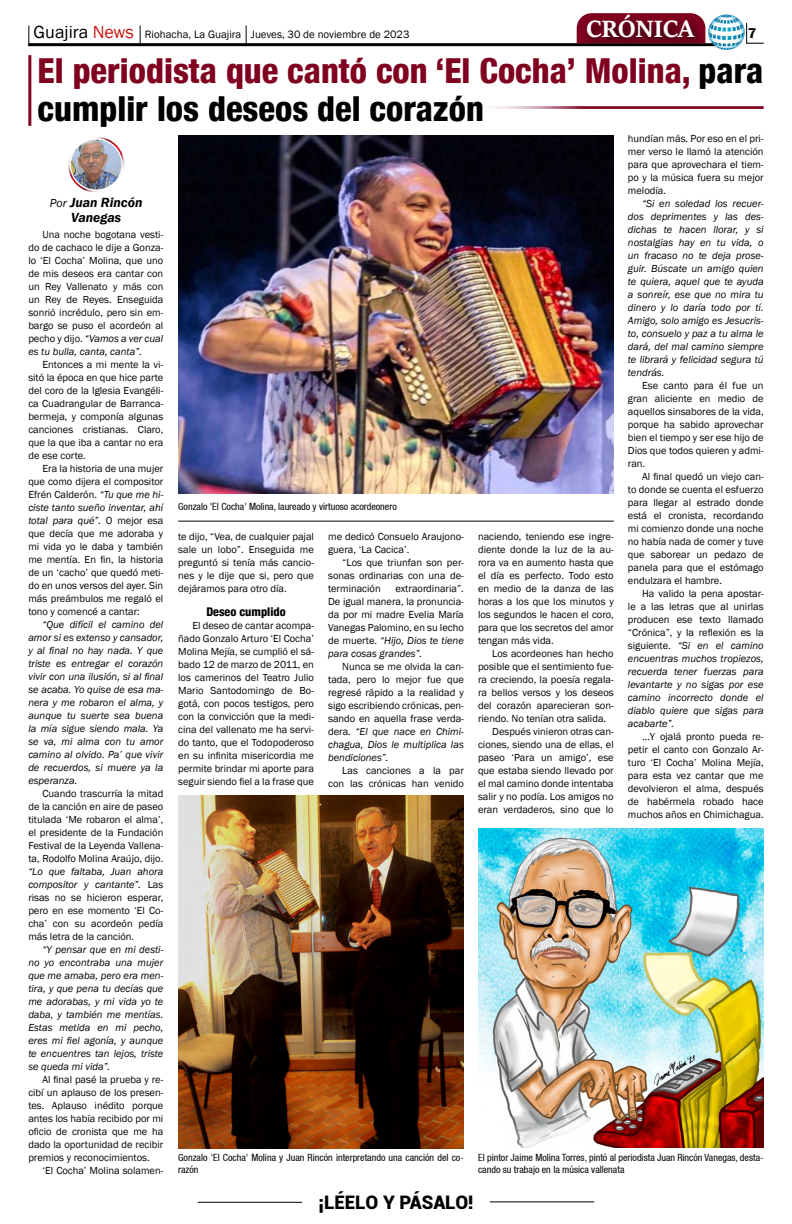
<style>
.page{position:relative;width:792px;height:1224px;background:#fff}
.page>*{position:absolute;margin:0;border:0;box-sizing:border-box;transform-origin:0 0}
.t1{font:800 condensed 34.5px/38.1px "Helvetica 87";color:#800020}
.t2{font:700 26px "Sitka Heading";color:#fff}
.t3{font:900 18.7px "Roboto";color:#000}
.t4{font:600 14.7px "Franklin Gothic";color:#000}
.t5{font:italic 600 13.6px/15px "Franklin Gothic";color:#000;text-align:center}
.t6{font:800 condensed 12px "Helvetica 87";color:#000}
.t7{font:11px "Franklin Gothic";color:#000}
.t8{font:10.5px/13px "Franklin Gothic";color:#000;text-align:justify}
.t9{font:italic 10.5px/13px "Franklin Gothic";color:#000;text-align:justify}
.t10{font:condensed 10px/12px "Helvetica 57";color:#000}
.s1{font-size:18px}
.s2{font-size:18px;color:#c91311}
.s3{color:#000}
.s4{font-weight:400;font-size:11.9px}
.s5{font-style:italic}
.s6{font-style:normal}
</style>
<div class="page">
<hr style="left:198px;top:1202px;width:104px;height:1px;background:#000">
<hr style="left:490px;top:1201px;width:104px;height:1px;background:#000">
<hr style="left:28px;top:43px;width:688px;height:3px;background:#000">
<img style="left:708px;top:14px;width:37px;height:36px">
<svg style="left:746px;top:23px;width:18px;height:21px"></svg>
<svg style="left:28px;top:26px;width:1px;height:20px"></svg>
<svg style="left:140px;top:26px;width:1px;height:18px"></svg>
<svg style="left:246px;top:26px;width:1px;height:18px"></svg>
<svg style="left:577px;top:17px;width:128px;height:26px"></svg>
<div style="left:582px;top:10px;width:122px;height:38px;background:#000;opacity:.75"></div>
<hr style="left:28px;top:55px;width:3px;height:71px;background:#800020">
<div style="left:68px;top:136px;width:56px;height:57px;border:2px solid #fff;border-radius:50%"></div>
<img style="left:71px;top:140px;width:50px;height:49px">
<img style="left:478px;top:828px;width:286px;height:320px">
<img style="left:178px;top:795px;width:286px;height:354px">
<img style="left:178px;top:135px;width:436px;height:358px">
<hr style="left:471px;top:106px;width:293px;height:3px;background:#800020">
<hr style="left:178px;top:521px;width:436px;height:1px;background:#000">
<p class="t7" style="left:34px;top:28px;width:377px"><span class="s1">Guajira</span> <span class="s2">News</span> Riohacha, La Guajira Jueves, 30 de noviembre de 2023</p>
<h2 class="t2" style="left:586px;top:10px;width:109px">CRÓNICA</h2>
<h3 class="t4" style="left:748px;top:24px;width:10px">7</h3>
<h1 class="t1" style="left:38px;top:51px;width:727px">El periodista que cantó con ‘El Cocha’ Molina, <span class="s3">para cumplir los deseos del corazón</span></h1>
<p class="t5" style="left:50px;top:195px;width:94px"><span class="s4">Por</span> Juan Rincón<br>Vanegas</p>
<p class="t8" style="left:28px;top:228px;width:137px;text-indent:14px">Una noche bogotana vesti&shy;do de cachaco le dije a Gonza&shy;lo ‘El Cocha’ Molina, que uno de mis deseos era cantar con un Rey Vallenato y más con un Rey de Reyes. Enseguida sonrió incrédulo, pero sin em&shy;bargo se puso el acordeón al pecho y dijo. <span class="s5">“Vamos a ver cual es tu bulla, canta, canta”.</span></p>
<p class="t8" style="left:28px;top:358px;width:137px;text-indent:14px">Entonces a mi mente la vi&shy;sitó la época en que hice parte del coro de la Iglesia Evangéli&shy;ca Cuadrangular de Barranca&shy;bermeja, y componía algunas canciones cristianas. Claro, que la que iba a cantar no era de ese corte.</p>
<p class="t8" style="left:28px;top:462px;width:137px;text-indent:14px">Era la historia de una mujer que como dijera el compositor Efrén Calderón. <span class="s5">“Tu que me hi&shy;ciste tanto sueño inventar, ahí total para qué”.</span> O mejor esa que decía que me adoraba y mi vida yo le daba y también me mentía. En fin, la historia de un ‘cacho’ que quedó meti&shy;do en unos versos del ayer. Sin más preámbulos me regaló el tono y comencé a cantar:</p>
<p class="t9" style="left:28px;top:618px;width:137px;text-indent:14px">“Que difícil el camino del amor si es extenso y cansador, y al final no hay nada. Y que triste es entregar el corazón vivir con una ilusión, si al final se acaba. Yo quise de esa ma&shy;nera y me robaron el alma, y aunque tu suerte sea buena la mía sigue siendo mala. Ya se va, mi alma con tu amor camino al olvido. Pa’ que vivir de recuerdos, si muere ya la esperanza.</p>
<p class="t8" style="left:28px;top:787px;width:137px;text-indent:14px">Cuando trascurría la mitad de la canción en aire de paseo titulada ‘Me robaron el alma’, el presidente de la Fundación Festival de la Leyenda Vallena&shy;ta, Rodolfo Molina Araújo, dijo.</p>
<p class="t8" style="left:28px;top:865px;width:137px"><span class="s5">“Lo que faltaba, Juan ahora compositor y cantante”.</span> Las risas no se hicieron esperar, pero en ese momento ‘El Co&shy;cha’ con su acordeón pedía más letra de la canción.</p>
<p class="t9" style="left:28px;top:943px;width:136px;text-indent:14px">“Y pensar que en mi desti&shy;no yo encontraba una mujer que me amaba, pero era men&shy;tira, y que pena tu decías que me adorabas, y mi vida yo te daba, y también me mentías.<br>Estas metida en mi pecho, eres mi fiel agonía, y aunque te encuentres tan lejos, triste se queda mi vida”.</p>
<p class="t8" style="left:28px;top:1073px;width:137px;text-indent:14px">Al final pasé la prueba y re&shy;cibí un aplauso de los presen&shy;tes. Aplauso inédito porque antes los había recibido por mi oficio de cronista que me ha dado la oportunidad de recibir premios y reconocimientos.</p>
<p class="t8" style="left:43px;top:1164px;width:122px">‘El Cocha’ Molina solamen-</p>
<p class="t10" style="left:178px;top:500px;width:220px">Gonzalo 'El Cocha' Molina, laureado y virtuoso acordeonero</p>
<p class="t8" style="left:178px;top:530px;width:137px">te dijo, “Vea, de cualquier pajal sale un lobo”. Enseguida me preguntó si tenía más cancio&shy;nes y le dije que si, pero que dejáramos para otro día.</p>
<p class="t6" style="left:206px;top:604px;width:81px">Deseo cumplido</p>
<p class="t8" style="left:178px;top:619px;width:137px;text-indent:14px">El deseo de cantar acompa&shy;ñado Gonzalo Arturo ‘El Cocha’ Molina Mejía, se cumplió el sá&shy;bado 12 de marzo de 2011, en los camerinos del Teatro Julio Mario Santodomingo de Bo&shy;gotá, con pocos testigos, pero con la convicción que la medi&shy;cina del vallenato me ha servi&shy;do tanto, que el Todopoderoso en su infinita misericordia me permite brindar mi aporte para seguir siendo fiel a la frase que</p>
<p class="t8" style="left:328px;top:530px;width:137px">me dedicó Consuelo Araujono&shy;guera, ‘La Cacica’.</p>
<p class="t8" style="left:328px;top:556px;width:137px;text-indent:14px">“Los que triunfan son per&shy;sonas ordinarias con una de&shy;terminación</p>
<p class="t8" style="left:328px;top:582px;width:137px;text-indent:67px">extraordinaria”.<br>De igual manera, la pronuncia&shy;da por mi madre Evelia María Vanegas Palomino, en su lecho de muerte. <span class="s5">“Hijo, Dios te tiene para cosas grandes”.</span></p>
<p class="t8" style="left:328px;top:660px;width:137px;text-indent:14px">Nunca se me olvida la can&shy;tada, pero lo mejor fue que regresé rápido a la realidad y sigo escribiendo crónicas, pen&shy;sando en aquella frase verda&shy;dera. <span class="s5">“El que nace en Chimi&shy;chagua, Dios le multiplica las bendiciones”.</span></p>
<p class="t8" style="left:328px;top:764px;width:137px;text-align:right">Las canciones a la par con las crónicas han venido</p>
<p class="t8" style="left:478px;top:530px;width:137px">naciendo, teniendo ese ingre&shy;diente donde la luz de la au&shy;rora va en aumento hasta que el día es perfecto. Todo esto en medio de la danza de las horas a los que los minutos y los segundos le hacen el coro, para que los secretos del amor tengan más vida.</p>
<p class="t8" style="left:492px;top:647px;width:123px">Los acordeones han hecho</p>
<p class="t8" style="left:478px;top:660px;width:137px">posible que el sentimiento fue-</p>
<p class="t8" style="left:478px;top:673px;width:137px">ra creciendo, la poesía regala-</p>
<p class="t8" style="left:478px;top:686px;width:137px">ra bellos versos y los deseos</p>
<p class="t8" style="left:478px;top:699px;width:137px">del corazón aparecieran son-</p>
<p class="t8" style="left:478px;top:712px;width:130px">riendo. No tenían otra salida.</p>
<p class="t8" style="left:492px;top:725px;width:123px">Después vinieron otras can-</p>
<p class="t8" style="left:478px;top:738px;width:137px">ciones, siendo una de ellas, el</p>
<p class="t8" style="left:478px;top:751px;width:137px">paseo ‘Para un amigo’, ese</p>
<p class="t8" style="left:478px;top:764px;width:137px">que estaba siendo llevado por</p>
<p class="t8" style="left:478px;top:777px;width:137px">el mal camino donde intentaba</p>
<p class="t8" style="left:478px;top:790px;width:137px">salir y no podía. Los amigos no</p>
<p class="t8" style="left:478px;top:803px;width:137px">eran verdaderos, sino que lo</p>
<p class="t8" style="left:628px;top:133px;width:137px">hundían más. Por eso en el pri&shy;mer verso le llamó la atención para que aprovechara el tiem&shy;po y la música fuera su mejor melodía.</p>
<p class="t9" style="left:628px;top:198px;width:137px;text-indent:14px">“Si en soledad los recuer&shy;dos deprimentes y las des&shy;dichas te hacen llorar, y si nostalgias hay en tu vida, o un fracaso no te deja prose&shy;guir. Búscate un amigo quien te quiera, aquel que te ayuda a sonreír, ese que no mira tu dinero y lo daría todo por tí.<br>Amigo, solo amigo es Jesucris&shy;to, consuelo y paz a tu alma le dará, del mal camino siempre te librará y felicidad segura tú tendrás.</p>
<p class="t8" style="left:628px;top:380px;width:137px;text-indent:14px">Ese canto para él fue un gran aliciente en medio de aquellos sinsabores de la vida, porque ha sabido aprovechar bien el tiempo y ser ese hijo de Dios que todos quieren y admi&shy;ran.</p>
<p class="t8" style="left:628px;top:471px;width:137px;text-indent:14px">Al final quedó un viejo can&shy;to donde se cuenta el esfuerzo para llegar al estrado donde está el cronista, recordando mi comienzo donde una noche no había nada de comer y tuve que saborear un pedazo de panela para que el estómago endulzara el hambre.</p>
<p class="t9" style="left:628px;top:588px;width:137px;text-indent:14px"><span class="s6">Ha valido la pena apostar&shy;le a las letras que al unirlas producen ese texto llamado “Crónica”, y la reflexión es la siguiente.</span> “Si en el camino encuentras muchos tropiezos, recuerda tener fuerzas para levantarte y no sigas por ese camino incorrecto donde el diablo quiere que sigas para acabarte”.</p>
<p class="t8" style="left:628px;top:731px;width:137px;text-indent:14px">…Y ojalá pronto pueda re&shy;petir el canto con Gonzalo Ar&shy;turo ‘El Cocha’ Molina Mejía, para esta vez cantar que me devolvieron el alma, después de habérmela robado hace muchos años en Chimichagua.</p>
<p class="t10" style="left:178px;top:1152px;width:287px">Gonzalo 'El Cocha' Molina y Juan Rincón interpretando una canción del co&shy;razón</p>
<p class="t10" style="left:478px;top:1152px;width:287px">El pintor Jaime Molina Torres, pintó al periodista Juan Rincón Vanegas, desta&shy;cando su trabajo en la música vallenata</p>
<h3 class="t3" style="left:318px;top:1189px;width:157px">¡LÉELO Y PÁSALO!</h3>
</div>
